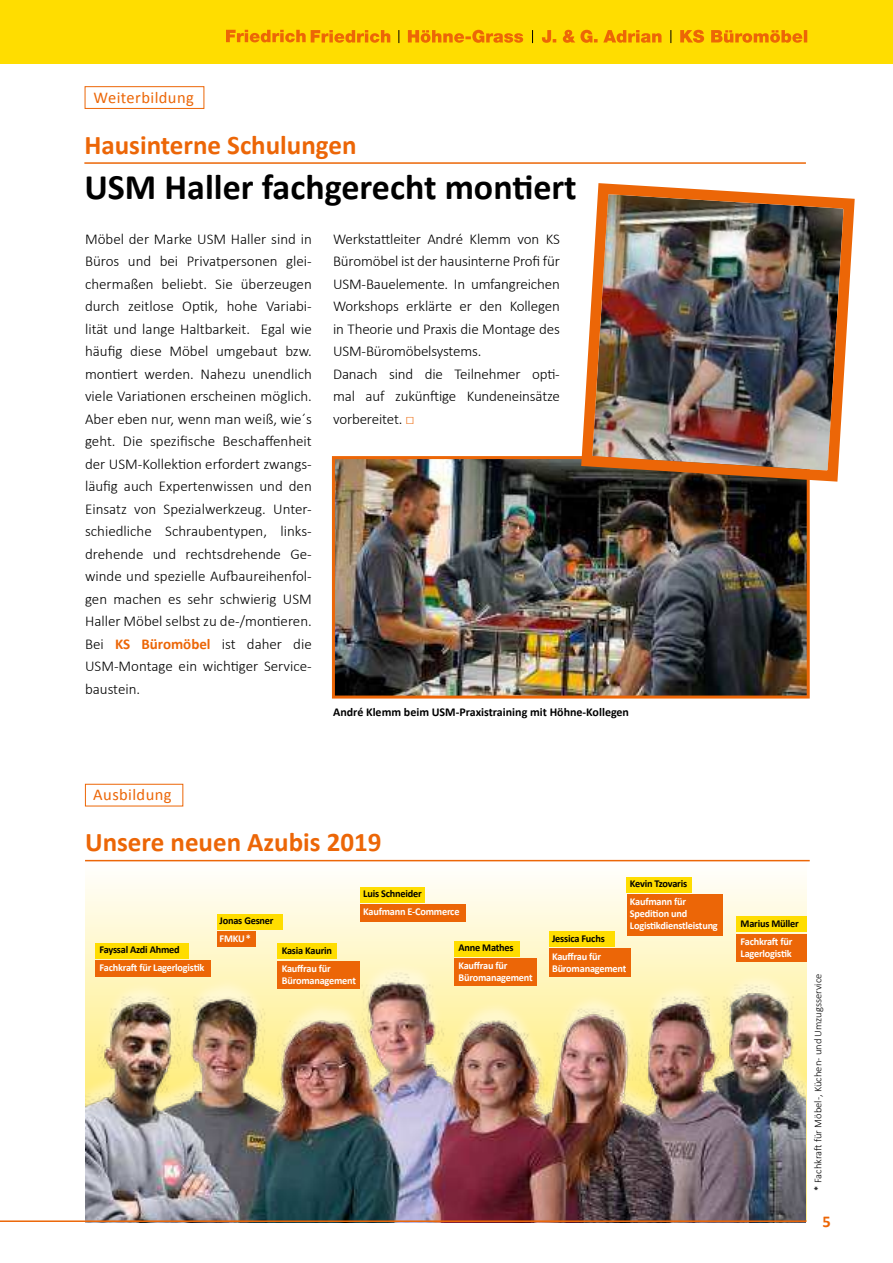
<style>
.page{position:relative;width:893px;height:1263px;background:#fff}
.page>*{position:absolute;margin:0;border:0;box-sizing:border-box;transform-origin:0 0}
.t1{font:700 36px "Calibri";color:#000}
.t2{font:700 27px "Calibri";color:#ec6607}
.t3{font:16.5px "Calibri";letter-spacing:.025em;color:#ec6607}
.t4{font:700 16.5px "Calibri";color:#ec6607}
.t5{font:300 15px/22.5px "Calibri";letter-spacing:-.01em;color:#000;text-align:justify}
.t6{font:700 12px "Calibri";color:#000}
.t7{font:700 10.5px/12px "Calibri";letter-spacing:-.02em;color:#fff}
.t8{font:700 10.5px "Calibri";letter-spacing:-.02em;color:#000}
.t9{font:300 10.5px "Calibri";color:#000}
.s1{font-weight:700;color:#ec6607}
.s2{color:#ec6607}
.s3{font-weight:400}
</style>
<div class="page">
<div style="left:85px;top:862px;width:721px;height:358px;background:#fffdf4"></div>
<div style="left:85px;top:86px;width:119px;height:23px;border:1px solid #ec6607"></div>
<div style="left:85px;top:784px;width:98px;height:22px;border:1px solid #ec6607"></div>
<hr style="left:85px;top:860px;width:725px;height:1px;background:#ec6607">
<hr style="left:84px;top:162px;width:722px;height:2px;background:#ec6607">
<img style="left:336px;top:460px;width:470px;height:234px">
<div style="left:332px;top:456px;width:478px;height:242px;border:3px solid #ec6607"></div>
<img style="left:576px;top:183px;width:279px;height:304px">
<img style="left:85px;top:900px;width:720px;height:320px">
<div style="left:95px;top:943px;width:94px;height:15px;background:#fd0"></div>
<div style="left:95px;top:960px;width:115px;height:17px;background:#ec6607"></div>
<div style="left:217px;top:914px;width:66px;height:15px;background:#fd0"></div>
<div style="left:217px;top:932px;width:39px;height:15px;background:#ec6607"></div>
<div style="left:277px;top:943px;width:60px;height:16px;background:#fd0"></div>
<div style="left:277px;top:961px;width:83px;height:27px;background:#ec6607"></div>
<div style="left:360px;top:887px;width:65px;height:15px;background:#fd0"></div>
<div style="left:360px;top:904px;width:105px;height:17px;background:#ec6607"></div>
<div style="left:454px;top:941px;width:65px;height:15px;background:#fd0"></div>
<div style="left:454px;top:959px;width:83px;height:27px;background:#ec6607"></div>
<div style="left:627px;top:877px;width:65px;height:15px;background:#fd0"></div>
<div style="left:627px;top:894px;width:95px;height:41px;background:#ec6607"></div>
<div style="left:736px;top:917px;width:70px;height:15px;background:#fd0"></div>
<div style="left:736px;top:934px;width:70px;height:28px;background:#ec6607"></div>
<div style="left:549px;top:931px;width:66px;height:15px;background:#fd0"></div>
<div style="left:549px;top:949px;width:82px;height:28px;background:#ec6607"></div>
<div style="left:0;top:0;width:893px;height:64px;background:#fd0"></div>
<svg style="left:542px;top:30px;width:119px;height:13px"></svg>
<svg style="left:226px;top:30px;width:164px;height:13px"></svg>
<svg style="left:408px;top:30px;width:115px;height:13px"></svg>
<svg style="left:532px;top:30px;width:1px;height:13px"></svg>
<svg style="left:671px;top:30px;width:1px;height:13px"></svg>
<svg style="left:399px;top:30px;width:1px;height:13px"></svg>
<svg style="left:680px;top:30px;width:127px;height:13px"></svg>
<hr style="left:0;top:1220px;width:806px;height:2px;background:#ec6607">
<p class="t3" style="left:94px;top:91px;width:102px">Weiterbildung</p>
<h2 class="t2" style="left:84px;top:135px;width:274px">Hausinterne Schulungen</h2>
<h1 class="t1" style="left:84px;top:161px;width:494px">USM Haller fachgerecht mon琀椀ert</h1>
<p class="t5" style="left:85px;top:227px;width:228px">Möbel der Marke USM Haller sind in Büros und bei Privatpersonen glei&shy;chermaßen beliebt. Sie überzeugen durch zeitlose Op琀椀k, hohe Variabi&shy;lität und lange Haltbarkeit. Egal wie häu昀椀g diese Möbel umgebaut bzw. mon琀椀ert werden. Nahezu unendlich viele Varia琀椀onen erscheinen möglich.<br>Aber eben nur, wenn man weiß, wie´s geht. Die spezi昀椀sche Bescha昀昀enheit der USM-Kollek琀椀on erfordert zwangs&shy;läu昀椀g auch Expertenwissen und den Einsatz von Spezialwerkzeug. Unter&shy;schiedliche Schraubentypen, links&shy;drehende und rechtsdrehende Ge&shy;winde und spezielle Au昀戀aureihenfol&shy;gen machen es sehr schwierig USM Haller Möbel selbst zu de-/mon琀椀eren.<br>Bei <span class="s1">KS Büromöbel</span> ist daher die USM-Montage ein wich琀椀ger Service&shy;baustein.</p>
<p class="t5" style="left:333px;top:227px;width:228px;text-align:left">Werksta琀琀leiter André Klemm von KS<br>Büromöbel ist der hausinterne Pro昀椀 für<br>USM-Bauelemente. In umfangreichen<br>Workshops erklärte er den Kollegen in Theorie und Praxis die Montage des<br>USM-Büromöbelsystems.<br>Danach sind die Teilnehmer op琀椀&shy;mal auf zukün昀琀ige Kundeneinsätze vorbereitet. <span class="s2">□</span></p>
<p class="t6" style="left:333px;top:704px;width:297px">André Klemm beim USM-Praxistraining mit Höhne-Kollegen</p>
<p class="t3" style="left:93px;top:789px;width:80px">Ausbildung</p>
<h2 class="t2" style="left:85px;top:833px;width:298px">Unsere neuen Azubis 2019</h2>
<p class="t8" style="left:100px;top:946px;width:82px">Fayssal Azdi Ahmed</p>
<p class="t7" style="left:100px;top:961px;width:106px">Fachkra昀琀 für Lagerlogis琀椀k</p>
<p class="t8" style="left:220px;top:917px;width:55px">Jonas Gesner</p>
<p class="t7" style="left:220px;top:932px;width:33px">FMKU *</p>
<p class="t8" style="left:282px;top:946px;width:52px">Kasia Kaurin</p>
<p class="t7" style="left:282px;top:962px;width:76px">Kau昀昀rau für<br>Büromanagement</p>
<p class="t8" style="left:363px;top:890px;width:60px">Luis Schneider</p>
<p class="t7" style="left:363px;top:905px;width:98px">Kaufmann E-Commerce</p>
<p class="t8" style="left:458px;top:944px;width:57px">Anne Mathes</p>
<p class="t7" style="left:458px;top:959px;width:76px">Kau昀昀rau für<br>Büromanagement</p>
<p class="t8" style="left:630px;top:876px;width:59px">Kevin Tzovaris</p>
<p class="t7" style="left:630px;top:895px;width:89px">Kaufmann für<br>Spedi琀椀on und<br>Logis琀椀kdienstleistung</p>
<p class="t8" style="left:552px;top:934px;width:54px">Jessica Fuchs</p>
<p class="t7" style="left:552px;top:950px;width:76px;line-height:12.6px">Kau昀昀rau für<br>Büromanagement</p>
<p class="t8" style="left:741px;top:919px;width:60px">Marius Müller</p>
<p class="t7" style="left:741px;top:935px;width:53px">Fachkra昀琀 für<br>Lagerlogis琀椀k</p>
<p class="t9" style="left:811px;top:1191px;width:219px;rotate:-90deg"><span class="s3">*</span> Fachkra昀琀 für Möbel-, Küchen- und Umzugsservice</p>
<p class="t4" style="left:822px;top:1215px;width:10px">5</p>
</div>
